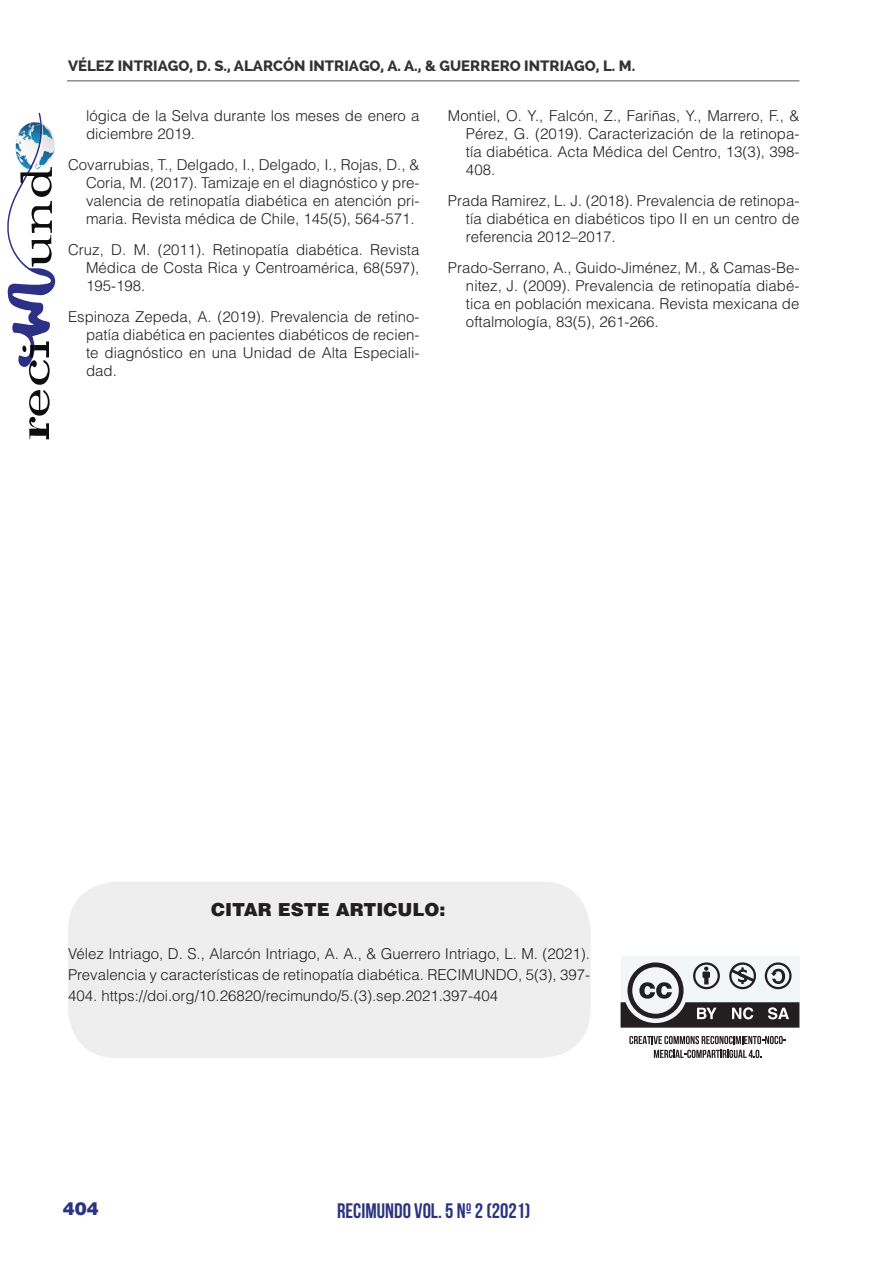
<style>
.page{position:relative;width:893px;height:1263px;background:#fff}
.page>*{position:absolute;margin:0;border:0;box-sizing:border-box;transform-origin:0 0}
.t1{font:700 21px "Bebas Neue";color:#2b3481}
.t2{font:900 18px "Helvetica LT Std";color:#231f20}
.t3{font:900 18px "Helvetica LT Std";color:#2b3481}
.t4{font:300 15px/18px "Helvetica LT Std";color:#231f20;text-align:justify}
.t5{font:800 15px "Raleway";color:#333}
</style>
<div class="page">
<hr style="left:67px;top:80px;width:732px;height:1px;background:#545557">
<svg style="left:7px;top:113px;width:48px;height:326px"></svg>
<div style="left:68px;top:881px;width:522px;height:177px;background:#edeeed;border-radius:49px"></div>
<svg style="left:629px;top:1036px;width:157px;height:8px"></svg>
<svg style="left:654px;top:1050px;width:107px;height:8px"></svg>
<div style="left:621px;top:956px;width:178px;height:71px;background:#f3f6f7"></div>
<svg style="left:621px;top:962px;width:178px;height:65px"></svg>
<p class="t5" style="left:68px;top:57px;width:569px">VÉLEZ INTRIAGO, D. S., ALARCÓN INTRIAGO, A. A., &amp; GUERRERO INTRIAGO, L. M.</p>
<p class="t4" style="left:86px;top:107px;width:335px">lógica de la Selva durante los meses de enero a diciembre 2019.</p>
<p class="t4" style="left:86px;top:156px;width:335px;text-indent:-18px">Covarrubias, T., Delgado, I., Delgado, I., Rojas, D., &amp; Coria, M. (2017). Tamizaje en el diagnóstico y pre&shy;valencia de retinopatía diabética en atención pri&shy;maria. Revista médica de Chile, 145(5), 564-571.</p>
<p class="t4" style="left:86px;top:240px;width:335px;text-indent:-18px">Cruz, D. M. (2011). Retinopatía diabética. Revista Médica de Costa Rica y Centroamérica, 68(597), 195-198.</p>
<p class="t4" style="left:86px;top:307px;width:335px;text-indent:-18px">Espinoza Zepeda, A. (2019). Prevalencia de retino&shy;patía diabética en pacientes diabéticos de recien&shy;te diagnóstico en una Unidad de Alta Especiali&shy;dad.</p>
<p class="t4" style="left:466px;top:107px;width:335px;text-indent:-18px">Montiel, O. Y., Falcón, Z., Fariñas, Y., Marrero, F., &amp; Pérez, G. (2019). Caracterización de la retinopa&shy;tía diabética. Acta Médica del Centro, 13(3), 398- 408.</p>
<p class="t4" style="left:466px;top:192px;width:335px;text-indent:-18px">Prada Ramirez, L. J. (2018). Prevalencia de retinopa&shy;tía diabética en diabéticos tipo II en un centro de referencia 2012–2017.</p>
<p class="t4" style="left:466px;top:258px;width:335px;text-indent:-18px">Prado-Serrano, A., Guido-Jiménez, M., &amp; Camas-Be&shy;nitez, J. (2009). Prevalencia de retinopatía diabé&shy;tica en población mexicana. Revista mexicana de oftalmología, 83(5), 261-266.</p>
<p class="t2" style="left:211px;top:898px;width:236px">CITAR ESTE ARTICULO:</p>
<p class="t4" style="left:68px;top:943px;width:524px;line-height:21px">Vélez Intriago, D. S., Alarcón Intriago, A. A., &amp; Guerrero Intriago, L. M. (2021).<br>Prevalencia y características de retinopatía diabética. RECIMUNDO, 5(3), 397- 404. https://doi.org/10.26820/recimundo/5.(3).sep.2021.397-404</p>
<p class="t3" style="left:63px;top:1197px;width:38px">404</p>
<h1 class="t1" style="left:337px;top:1199px;width:195px">RECIMUNDO VOL. 5 Nº 2 (2021)</h1>
</div>
